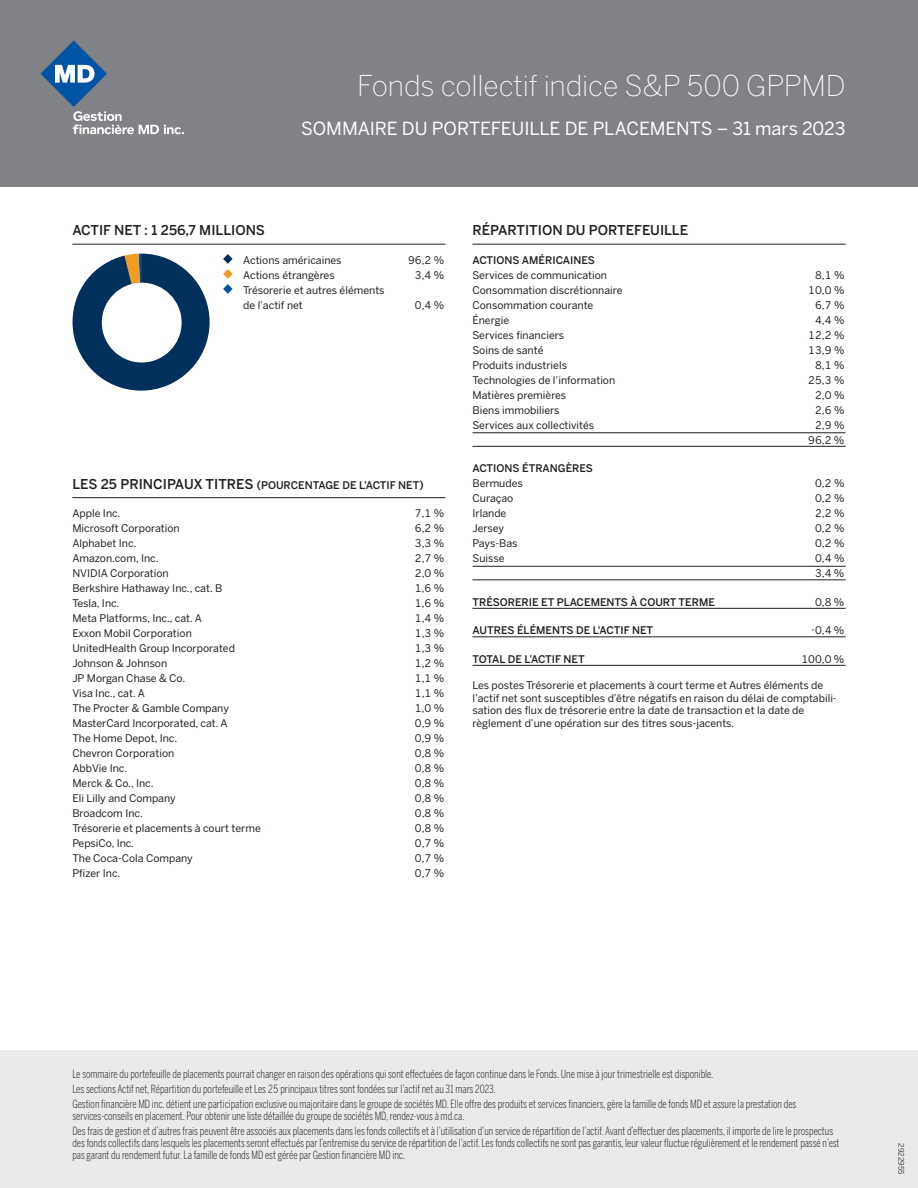
<style>
.page{position:relative;width:918px;height:1188px;background:#fff}
.page>*{position:absolute;margin:0;border:0;box-sizing:border-box;transform-origin:0 0}
.t1{font:200 28.5px "Benton Sans";letter-spacing:-.005em;color:#fff}
.t2{font:18px "Benton Sans";letter-spacing:-.005em;color:#fff}
.t3{font:500 13.5px "Benton Sans";color:#231f20}
.t4{font:300 11.25px/12px "Benton Sans Compressed";color:#231f20}
.t5{font:10.5px/12.6px "Benton Sans";color:#231f20}
.t6{font:500 10.5px "Benton Sans";color:#231f20}
.t7{font:7.5px "Benton Sans";color:#231f20}
.s1{font-size:13.5px}
</style>
<div class="page">
<svg style="left:73px;top:254px;width:137px;height:137px"></svg>
<div style="left:102px;top:283px;width:80px;height:79px;background:#fff;border-radius:50%"></div>
<div style="left:0;top:1051px;width:918px;height:137px;background:#e9eaeb"></div>
<div style="left:0;top:0;width:918px;height:187px;background:#808285"></div>
<svg style="left:40px;top:40px;width:144px;height:94px"></svg>
<hr style="left:72px;top:244px;width:373px;height:1px;background:#231f20">
<hr style="left:72px;top:497px;width:373px;height:1px;background:#231f20">
<svg style="left:223px;top:254px;width:10px;height:40px"></svg>
<hr style="left:472px;top:244px;width:374px;height:1px;background:#231f20">
<hr style="left:472px;top:433px;width:374px;height:1px;background:#231f20">
<hr style="left:472px;top:446px;width:374px;height:1px;background:#231f20">
<hr style="left:472px;top:566px;width:374px;height:1px;background:#231f20">
<hr style="left:472px;top:580px;width:374px;height:1px;background:#231f20">
<hr style="left:472px;top:608px;width:374px;height:1px;background:#231f20">
<hr style="left:472px;top:637px;width:374px;height:1px;background:#231f20">
<hr style="left:472px;top:665px;width:374px;height:1px;background:#231f20">
<h1 class="t1" style="left:357px;top:68px;width:490px">Fonds collectif indice S&amp;P 500 GPPMD</h1>
<p class="t2" style="left:301px;top:117px;width:546px">SOMMAIRE DU PORTEFEUILLE DE PLACEMENTS – 31 mars 2023</p>
<h2 class="t3" style="left:72px;top:222px;width:194px">ACTIF NET : 1 256,7 MILLIONS</h2>
<p class="t5" style="left:243px;top:254px;width:100px">Actions américaines</p>
<p class="t5" style="left:408px;top:254px;width:38px">96,2 %</p>
<p class="t5" style="left:243px;top:269px;width:93px">Actions étrangères</p>
<p class="t5" style="left:415px;top:269px;width:31px">3,4 %</p>
<p class="t5" style="left:243px;top:283px;width:143px;line-height:15px">Trésorerie et autres éléments de l’actif net</p>
<p class="t5" style="left:415px;top:299px;width:31px">0,4 %</p>
<h2 class="t6" style="left:72px;top:478px;width:353px"><span class="s1">LES 25 PRINCIPAUX TITRES</span> (POURCENTAGE DE L’ACTIF NET)</h2>
<p class="t5" style="left:72px;top:507px;width:50px">Apple Inc.</p>
<p class="t5" style="left:415px;top:507px;width:31px">7,1 %</p>
<p class="t5" style="left:72px;top:522px;width:109px">Microsoft Corporation</p>
<p class="t5" style="left:415px;top:522px;width:31px">6,2 %</p>
<p class="t5" style="left:72px;top:537px;width:66px">Alphabet Inc.</p>
<p class="t5" style="left:415px;top:537px;width:31px">3,3 %</p>
<p class="t5" style="left:72px;top:552px;width:88px">Amazon.com, Inc.</p>
<p class="t5" style="left:415px;top:552px;width:31px">2,7 %</p>
<p class="t5" style="left:72px;top:567px;width:98px">NVIDIA Corporation</p>
<p class="t5" style="left:415px;top:567px;width:31px">2,0 %</p>
<p class="t5" style="left:72px;top:582px;width:152px">Berkshire Hathaway Inc., cat. B</p>
<p class="t5" style="left:415px;top:582px;width:31px">1,6 %</p>
<p class="t5" style="left:72px;top:597px;width:49px">Tesla, Inc.</p>
<p class="t5" style="left:415px;top:597px;width:31px">1,6 %</p>
<p class="t5" style="left:72px;top:612px;width:131px">Meta Platforms, Inc., cat. A</p>
<p class="t5" style="left:415px;top:612px;width:31px">1,4 %</p>
<p class="t5" style="left:72px;top:627px;width:121px">Exxon Mobil Corporation</p>
<p class="t5" style="left:415px;top:627px;width:31px">1,3 %</p>
<p class="t5" style="left:72px;top:642px;width:164px">UnitedHealth Group Incorporated</p>
<p class="t5" style="left:415px;top:642px;width:31px">1,3 %</p>
<p class="t5" style="left:72px;top:657px;width:96px">Johnson &amp; Johnson</p>
<p class="t5" style="left:415px;top:657px;width:31px">1,2 %</p>
<p class="t5" style="left:72px;top:672px;width:114px">JP Morgan Chase &amp; Co.</p>
<p class="t5" style="left:415px;top:672px;width:31px">1,1 %</p>
<p class="t5" style="left:72px;top:687px;width:74px">Visa Inc., cat. A</p>
<p class="t5" style="left:415px;top:687px;width:31px">1,1 %</p>
<p class="t5" style="left:72px;top:702px;width:158px">The Procter &amp; Gamble Company</p>
<p class="t5" style="left:415px;top:702px;width:31px">1,0 %</p>
<p class="t5" style="left:72px;top:717px;width:157px">MasterCard Incorporated, cat. A</p>
<p class="t5" style="left:415px;top:717px;width:31px">0,9 %</p>
<p class="t5" style="left:72px;top:732px;width:106px">The Home Depot, Inc.</p>
<p class="t5" style="left:415px;top:732px;width:31px">0,9 %</p>
<p class="t5" style="left:72px;top:747px;width:103px">Chevron Corporation</p>
<p class="t5" style="left:415px;top:747px;width:31px">0,8 %</p>
<p class="t5" style="left:72px;top:762px;width:56px">AbbVie Inc.</p>
<p class="t5" style="left:415px;top:762px;width:31px">0,8 %</p>
<p class="t5" style="left:72px;top:777px;width:83px">Merck &amp; Co., Inc.</p>
<p class="t5" style="left:415px;top:777px;width:31px">0,8 %</p>
<p class="t5" style="left:72px;top:792px;width:105px">Eli Lilly and Company</p>
<p class="t5" style="left:415px;top:792px;width:31px">0,8 %</p>
<p class="t5" style="left:72px;top:807px;width:72px">Broadcom Inc.</p>
<p class="t5" style="left:415px;top:807px;width:31px">0,8 %</p>
<p class="t5" style="left:72px;top:822px;width:190px">Trésorerie et placements à court terme</p>
<p class="t5" style="left:415px;top:822px;width:31px">0,8 %</p>
<p class="t5" style="left:72px;top:837px;width:63px">PepsiCo, Inc.</p>
<p class="t5" style="left:415px;top:837px;width:31px">0,7 %</p>
<p class="t5" style="left:72px;top:852px;width:122px">The Coca-Cola Company</p>
<p class="t5" style="left:415px;top:852px;width:31px">0,7 %</p>
<p class="t5" style="left:72px;top:867px;width:49px">Pfizer Inc.</p>
<p class="t5" style="left:415px;top:867px;width:31px">0,7 %</p>
<h2 class="t3" style="left:472px;top:222px;width:217px">RÉPARTITION DU PORTEFEUILLE</h2>
<p class="t6" style="left:472px;top:253px;width:124px">ACTIONS AMÉRICAINES</p>
<p class="t5" style="left:472px;top:269px;width:136px">Services de communication</p>
<p class="t5" style="left:815px;top:269px;width:31px">8,1 %</p>
<p class="t5" style="left:472px;top:284px;width:152px">Consommation discrétionnaire</p>
<p class="t5" style="left:808px;top:284px;width:38px">10,0 %</p>
<p class="t5" style="left:472px;top:299px;width:122px">Consommation courante</p>
<p class="t5" style="left:815px;top:299px;width:31px">6,7 %</p>
<p class="t5" style="left:472px;top:314px;width:38px">Énergie</p>
<p class="t5" style="left:815px;top:314px;width:31px">4,4 %</p>
<p class="t5" style="left:472px;top:329px;width:93px">Services financiers</p>
<p class="t5" style="left:808px;top:329px;width:38px">12,2 %</p>
<p class="t5" style="left:472px;top:344px;width:73px">Soins de santé</p>
<p class="t5" style="left:808px;top:344px;width:38px">13,9 %</p>
<p class="t5" style="left:472px;top:359px;width:96px">Produits industriels</p>
<p class="t5" style="left:815px;top:359px;width:31px">8,1 %</p>
<p class="t5" style="left:472px;top:374px;width:144px">Technologies de l’information</p>
<p class="t5" style="left:808px;top:374px;width:38px">25,3 %</p>
<p class="t5" style="left:472px;top:389px;width:95px">Matières premières</p>
<p class="t5" style="left:815px;top:389px;width:31px">2,0 %</p>
<p class="t5" style="left:472px;top:404px;width:89px">Biens immobiliers</p>
<p class="t5" style="left:815px;top:404px;width:31px">2,6 %</p>
<p class="t5" style="left:472px;top:419px;width:123px">Services aux collectivités</p>
<p class="t5" style="left:815px;top:419px;width:31px">2,9 %</p>
<p class="t5" style="left:808px;top:434px;width:38px">96,2 %</p>
<p class="t6" style="left:472px;top:462px;width:122px">ACTIONS ÉTRANGÈRES</p>
<p class="t5" style="left:472px;top:477px;width:52px">Bermudes</p>
<p class="t5" style="left:815px;top:477px;width:31px">0,2 %</p>
<p class="t5" style="left:472px;top:492px;width:42px">Curaçao</p>
<p class="t5" style="left:815px;top:492px;width:31px">0,2 %</p>
<p class="t5" style="left:472px;top:507px;width:35px">Irlande</p>
<p class="t5" style="left:815px;top:507px;width:31px">2,2 %</p>
<p class="t5" style="left:472px;top:522px;width:33px">Jersey</p>
<p class="t5" style="left:815px;top:522px;width:31px">0,2 %</p>
<p class="t5" style="left:472px;top:537px;width:47px">Pays-Bas</p>
<p class="t5" style="left:815px;top:537px;width:31px">0,2 %</p>
<p class="t5" style="left:472px;top:552px;width:34px">Suisse</p>
<p class="t5" style="left:815px;top:552px;width:31px">0,4 %</p>
<p class="t5" style="left:815px;top:567px;width:31px">3,4 %</p>
<p class="t6" style="left:472px;top:596px;width:244px">TRÉSORERIE ET PLACEMENTS À COURT TERME</p>
<p class="t5" style="left:815px;top:596px;width:31px">0,8 %</p>
<p class="t6" style="left:472px;top:624px;width:182px">AUTRES ÉLÉMENTS DE L'ACTIF NET</p>
<p class="t5" style="left:811px;top:624px;width:35px">-0,4 %</p>
<p class="t6" style="left:472px;top:653px;width:114px">TOTAL DE L’ACTIF NET</p>
<p class="t5" style="left:801px;top:653px;width:45px">100,0 %</p>
<p class="t5" style="left:472px;top:679px;width:366px">Les postes Trésorerie et placements à court terme et Autres éléments de l’actif net sont susceptibles d’être négatifs en raison du délai de comptabili&shy;sation des flux de trésorerie entre la date de transaction et la date de règlement d’une opération sur des titres sous-jacents.</p>
<p class="t4" style="left:72px;top:1068px;width:643px">Le sommaire du portefeuille de placements pourrait changer en raison des opérations qui sont effectuées de façon continue dans le Fonds. Une mise à jour trimestrielle est disponible.</p>
<p class="t4" style="left:72px;top:1083px;width:425px">Les sections Actif net, Répartition du portefeuille et Les 25 principaux titres sont fondées sur l’actif net au 31 mars 2023.</p>
<p class="t4" style="left:72px;top:1098px;width:726px">Gestion financière MD inc. détient une participation exclusive ou majoritaire dans le groupe de sociétés MD. Elle offre des produits et services financiers, gère la famille de fonds MD et assure la prestation des services-conseils en placement. Pour obtenir une liste détaillée du groupe de sociétés MD, rendez-vous à md.ca.</p>
<p class="t4" style="left:72px;top:1125px;width:769px">Des frais de gestion et d’autres frais peuvent être associés aux placements dans les fonds collectifs et à l’utilisation d’un service de répartition de l’actif. Avant d’effectuer des placements, il importe de lire le prospectus des fonds collectifs dans lesquels les placements seront effectués par l’entremise du service de répartition de l’actif. Les fonds collectifs ne sont pas garantis, leur valeur fluctue régulièrement et le rendement passé n’est pas garant du rendement futur. La famille de fonds MD est gérée par Gestion financière MD inc.</p>
<p class="t7" style="left:906px;top:1143px;width:33px;rotate:90deg">2922955</p>
</div>
